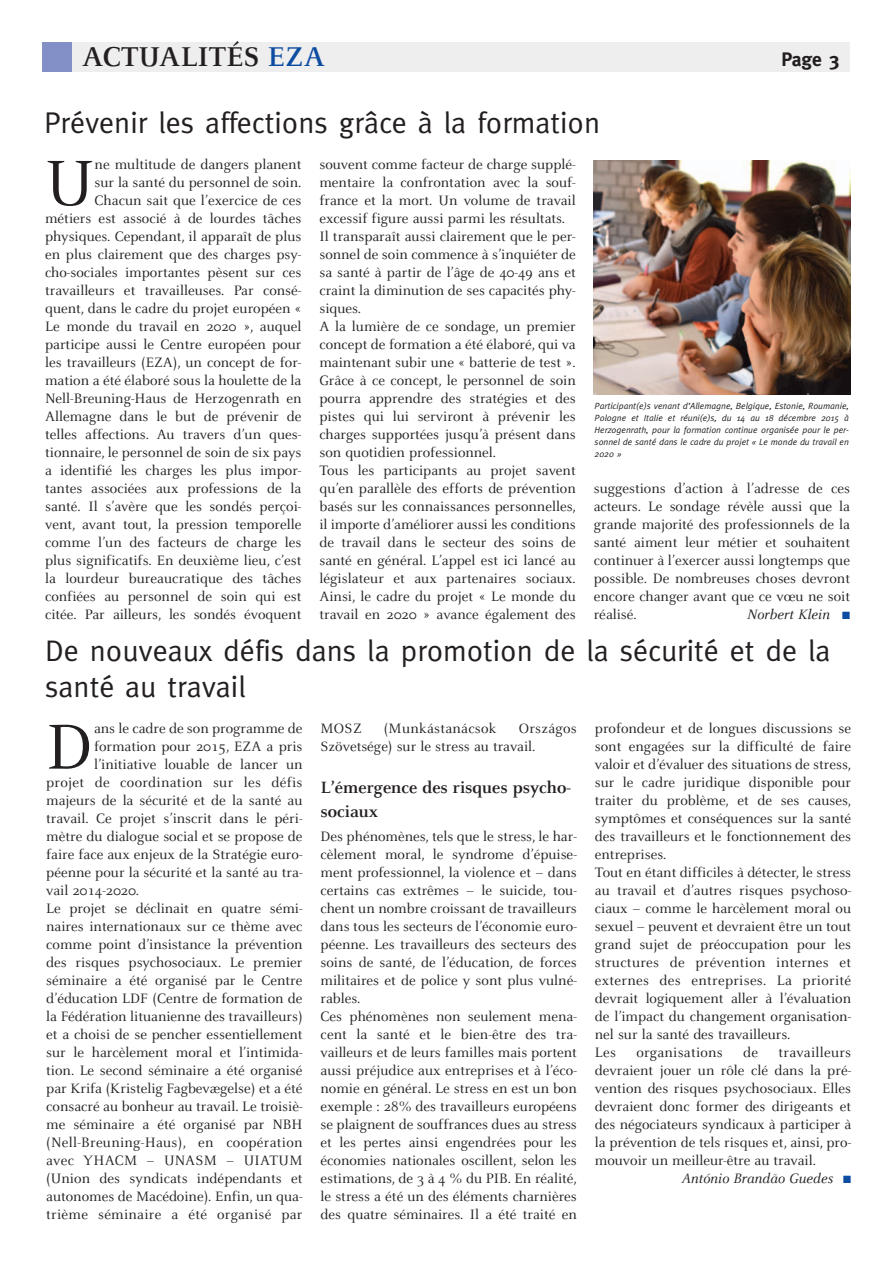
<style>
.page{position:relative;width:893px;height:1263px;background:#fff}
.page>*{position:absolute;margin:0;border:0;box-sizing:border-box;transform-origin:0 0}
.t1{font:69.9px "Celeste";color:#231f20}
.t2{font:30px/36px "Meta";color:#231f20}
.t3{font:700 30px "Celeste";color:#231f20}
.t4{font:700 19.5px "Meta";color:#231f20}
.t5{font:700 18px/24px "Celeste";color:#231f20}
.t6{font:15px/18px "Celeste";color:#231f20}
.t7{font:15px "Celeste";letter-spacing:.02em;color:#231f20}
.t8{font:italic 15px "Celeste";color:#231f20}
.t9{font:italic 9px/12px "Meta";color:#231f20;text-align:justify}
.s1{color:#0d4da1}
</style>
<div class="page">
<div style="left:43px;top:43px;width:807px;height:29px;background:#eeeeef"></div>
<div style="left:43px;top:43px;width:29px;height:29px;background:#838fc7"></div>
<img style="left:593px;top:161px;width:257px;height:233px">
<h2 class="t3" style="left:82px;top:38px;width:244px">ACTUALITÉS <span class="s1">EZA</span></h2>
<h3 class="t4" style="left:781px;top:48px;width:60px">Page 3</h3>
<h2 class="t2" style="left:44px;top:104px;width:558px">Prévenir les affections grâce à la formation</h2>
<p class="t6" style="left:45px;top:154px;width:258px;text-align:right">ne multitude de dangers planent<br>sur la santé du personnel de soin.<br>Chacun sait que l’exercice de ces métiers est associé à de lourdes tâches physiques. Cependant, il apparaît de plus en plus clairement que des charges psy&shy;cho-sociales importantes pèsent sur ces travailleurs et travailleuses. Par consé&shy;quent, dans le cadre du projet européen « Le monde du travail en 2020 », auquel participe aussi le Centre européen pour les travailleurs (EZA), un concept de for&shy;mation a été élaboré sous la houlette de la Nell-Breuning-Haus de Herzogenrath en Allemagne dans le but de prévenir de telles affections. Au travers d’un ques&shy;tionnaire, le personnel de soin de six pays a identifié les charges les plus impor&shy;tantes associées aux professions de la santé. Il s’avère que les sondés perçoi&shy;vent, avant tout, la pression temporelle comme l’un des facteurs de charge les plus significatifs. En deuxième lieu, c’est la lourdeur bureaucratique des tâches confiées au personnel de soin qui est citée. Par ailleurs, les sondés évoquent</p>
<p class="t6" style="left:319px;top:154px;width:258px">souvent comme facteur de charge supplé&shy;mentaire la confrontation avec la souf&shy;france et la mort. Un volume de travail excessif figure aussi parmi les résultats.<br>Il transparaît aussi clairement que le per&shy;sonnel de soin commence à s’inquiéter de sa santé à partir de l’âge de 40-49 ans et craint la diminution de ses capacités phy&shy;siques.<br>A la lumière de ce sondage, un premier concept de formation a été élaboré, qui va maintenant subir une « batterie de test ».<br>Grâce à ce concept, le personnel de soin pourra apprendre des stratégies et des pistes qui lui serviront à prévenir les charges supportées jusqu’à présent dans son quotidien professionnel.<br>Tous les participants au projet savent qu’en parallèle des efforts de prévention basés sur les connaissances personnelles, il importe d’améliorer aussi les conditions de travail dans le secteur des soins de santé en général. L’appel est ici lancé au législateur et aux partenaires sociaux.<br>Ainsi, le cadre du projet « Le monde du travail en 2020 » avance également des</p>
<h1 class="t1" style="left:45px;top:140px;width:51px">U</h1>
<p class="t9" style="left:595px;top:399px;width:256px">Participant(e)s venant d’Allemagne, Belgique, Estonie, Roumanie, Pologne et Italie et réuni(e)s, du 14 au 18 décembre 2015 à Herzogenrath, pour la formation continue organisée pour le per&shy;sonnel de santé dans le cadre du projet « Le monde du travail en 2020 »</p>
<p class="t6" style="left:594px;top:478px;width:258px;text-align:justify">suggestions d’action à l’adresse de ces acteurs. Le sondage révèle aussi que la grande majorité des professionnels de la santé aiment leur métier et souhaitent continuer à l’exercer aussi longtemps que possible. De nombreuses choses devront encore changer avant que ce vœu ne soit réalisé.</p>
<p class="t8" style="left:747px;top:605px;width:104px">Norbert Klein <span class="s1">■</span></p>
<h2 class="t2" style="left:45px;top:632px;width:787px">De nouveaux défis dans la promotion de la sécurité et de la santé au travail</h2>
<h1 class="t1" style="left:46px;top:704px;width:48px">D</h1>
<p class="t6" style="left:94px;top:718px;width:210px">ans le cadre de son programme de</p>
<p class="t6" style="left:94px;top:736px;width:210px">formation pour 2015, EZA a pris</p>
<p class="t6" style="left:94px;top:754px;width:210px">l’initiative louable de lancer un</p>
<p class="t7" style="left:46px;top:773px;width:258px">projet de coordination sur les défis</p>
<p class="t6" style="left:46px;top:790px;width:258px">majeurs de la sécurité et de la santé au</p>
<p class="t6" style="left:46px;top:808px;width:258px">travail. Ce projet s’inscrit dans le péri-</p>
<p class="t6" style="left:46px;top:826px;width:258px">mètre du dialogue social et se propose de</p>
<p class="t6" style="left:46px;top:844px;width:258px">faire face aux enjeux de la Stratégie euro-</p>
<p class="t6" style="left:46px;top:862px;width:258px">péenne pour la sécurité et la santé au tra-</p>
<p class="t6" style="left:46px;top:880px;width:94px">vail 2014-2020.</p>
<p class="t6" style="left:46px;top:898px;width:258px">Le projet se déclinait en quatre sémi-</p>
<p class="t6" style="left:46px;top:916px;width:258px">naires internationaux sur ce thème avec</p>
<p class="t6" style="left:46px;top:934px;width:258px">comme point d’insistance la prévention</p>
<p class="t6" style="left:46px;top:952px;width:258px">des risques psychosociaux. Le premier</p>
<p class="t6" style="left:46px;top:970px;width:258px">séminaire a été organisé par le Centre</p>
<p class="t6" style="left:46px;top:988px;width:258px">d’éducation LDF (Centre de formation de</p>
<p class="t6" style="left:46px;top:1006px;width:258px">la Fédération lituanienne des travailleurs)</p>
<p class="t6" style="left:46px;top:1024px;width:258px">et a choisi de se pencher essentiellement</p>
<p class="t6" style="left:46px;top:1042px;width:258px">sur le harcèlement moral et l’intimida-</p>
<p class="t6" style="left:46px;top:1060px;width:258px">tion. Le second séminaire a été organisé</p>
<p class="t6" style="left:46px;top:1078px;width:258px">par Krifa (Kristelig Fagbevægelse) et a été</p>
<p class="t6" style="left:46px;top:1096px;width:258px">consacré au bonheur au travail. Le troisiè-</p>
<p class="t6" style="left:46px;top:1114px;width:258px">me séminaire a été organisé par NBH</p>
<p class="t7" style="left:46px;top:1133px;width:258px">(Nell-Breuning-Haus), en coopération</p>
<p class="t6" style="left:46px;top:1150px;width:258px">avec YHACM – UNASM – UIATUM</p>
<p class="t6" style="left:46px;top:1168px;width:258px">(Union des syndicats indépendants et</p>
<p class="t6" style="left:46px;top:1186px;width:258px">autonomes de Macédoine). Enfin, un qua-</p>
<p class="t7" style="left:46px;top:1205px;width:258px">trième séminaire a été organisé par</p>
<p class="t6" style="left:321px;top:718px;width:43px">MOSZ</p>
<p class="t7" style="left:384px;top:719px;width:114px">(Munkástanácsok</p>
<p class="t6" style="left:321px;top:718px;width:258px;text-indent:198px">Országos<br>Szövetsége) sur le stress au travail.</p>
<p class="t5" style="left:321px;top:774px;width:252px">L’émergence des risques psycho&shy;sociaux</p>
<p class="t6" style="left:321px;top:826px;width:258px">Des phénomènes, tels que le stress, le har&shy;cèlement moral, le syndrome d’épuise&shy;ment professionnel, la violence et – dans certains cas extrêmes – le suicide, tou&shy;chent un nombre croissant de travailleurs dans tous les secteurs de l’économie euro&shy;péenne. Les travailleurs des secteurs des soins de santé, de l’éducation, de forces militaires et de police y sont plus vulné&shy;rables.<br>Ces phénomènes non seulement mena&shy;cent la santé et le bien-être des tra&shy;vailleurs et de leurs familles mais portent aussi préjudice aux entreprises et à l’éco&shy;nomie en général. Le stress en est un bon exemple : 28% des travailleurs européens se plaignent de souffrances dues au stress et les pertes ainsi engendrées pour les économies nationales oscillent, selon les estimations, de 3 à 4 % du PIB. En réalité, le stress a été un des éléments charnières des quatre séminaires. Il a été traité en</p>
<p class="t6" style="left:595px;top:718px;width:258px">profondeur et de longues discussions se sont engagées sur la difficulté de faire valoir et d’évaluer des situations de stress, sur le cadre juridique disponible pour traiter du problème, et de ses causes, symptômes et conséquences sur la santé des travailleurs et le fonctionnement des entreprises.<br>Tout en étant difficiles à détecter, le stress au travail et d’autres risques psychoso&shy;ciaux – comme le harcèlement moral ou sexuel – peuvent et devraient être un tout grand sujet de préoccupation pour les structures de prévention internes et externes des entreprises. La priorité devrait logiquement aller à l’évaluation de l’impact du changement organisation&shy;nel sur la santé des travailleurs.<br>Les</p>
<p class="t7" style="left:636px;top:1043px;width:88px">organisations</p>
<p class="t6" style="left:743px;top:1042px;width:16px">de</p>
<p class="t7" style="left:778px;top:1043px;width:74px">travailleurs</p>
<p class="t6" style="left:595px;top:1060px;width:258px">devraient jouer un rôle clé dans la pré-</p>
<p class="t6" style="left:595px;top:1078px;width:258px">vention des risques psychosociaux. Elles</p>
<p class="t6" style="left:595px;top:1096px;width:258px">devraient donc former des dirigeants et</p>
<p class="t6" style="left:595px;top:1114px;width:258px">des négociateurs syndicaux à participer à</p>
<p class="t6" style="left:595px;top:1132px;width:258px">la prévention de tels risques et, ainsi, pro-</p>
<p class="t6" style="left:595px;top:1150px;width:223px">mouvoir un meilleur-être au travail.</p>
<p class="t8" style="left:682px;top:1169px;width:171px">António Brandão Guedes <span class="s1">■</span></p>
</div>
